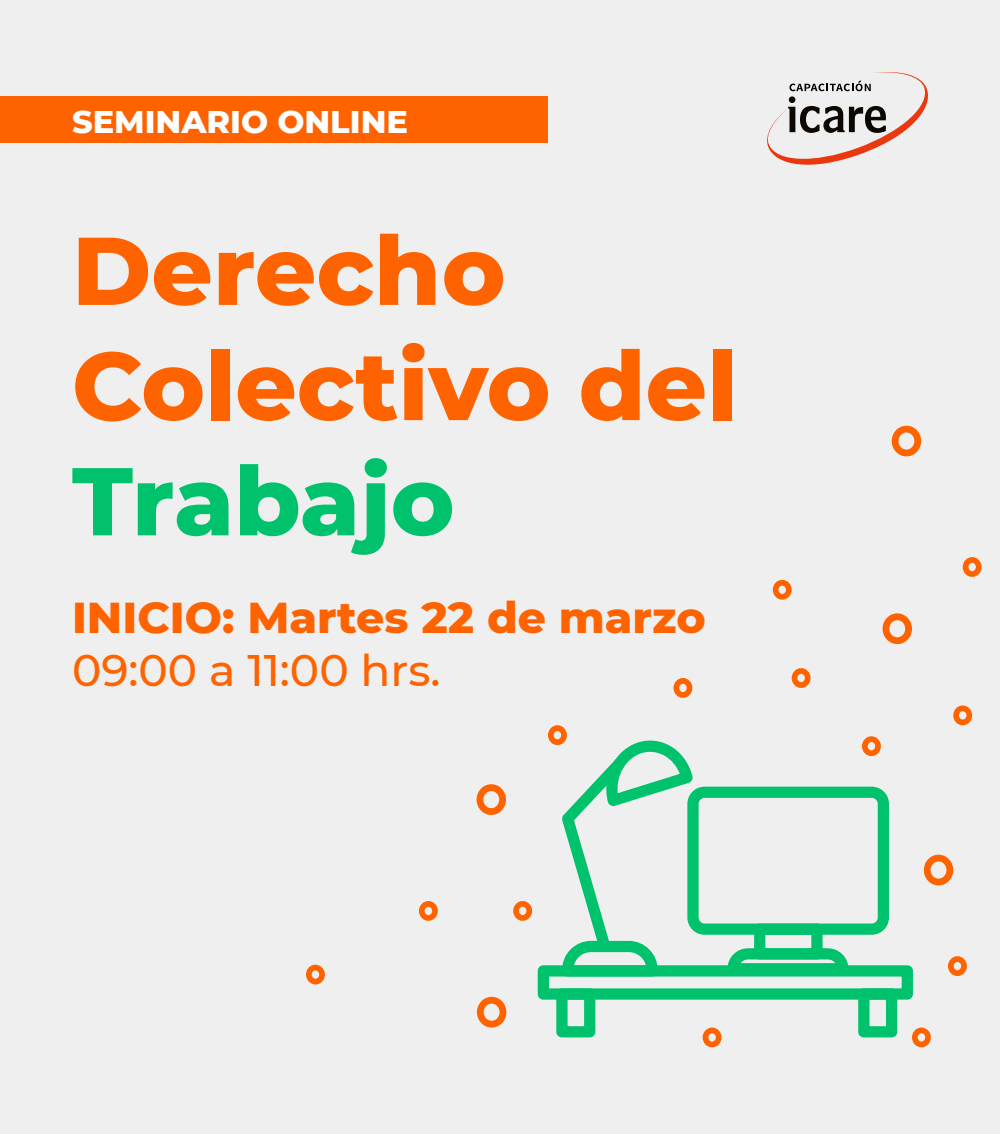
<style>
.page{position:relative;width:1000px;height:1134px;background:#efefef}
.page>*{position:absolute;margin:0;border:0;box-sizing:border-box;transform-origin:0 0}
.t1{font:800 96px/115.2px "Montserrat";color:#ff6300}
.t2{font:800 96px "Montserrat";letter-spacing:-.005em;color:#00c26d}
.t3{font:800 44px "Montserrat";color:#ff6300}
.t4{font:500 44px "Montserrat";color:#ff6300}
.t5{font:800 32px "Montserrat";color:#fff}
</style>
<div class="page">
<div style="left:924px;top:855px;width:29px;height:30px;border:7px solid #ff6300;border-radius:50%"></div>
<div style="left:477px;top:997px;width:29px;height:30px;border:7px solid #ff6300;border-radius:50%"></div>
<div style="left:477px;top:784px;width:29px;height:31px;border:7px solid #ff6300;border-radius:50%"></div>
<div style="left:883px;top:613px;width:29px;height:31px;border:7px solid #ff6300;border-radius:50%"></div>
<div style="left:892px;top:426px;width:29px;height:30px;border:7px solid #ff6300;border-radius:50%"></div>
<div style="left:306px;top:964px;width:19px;height:21px;border:6px solid #ff6300;border-radius:50%"></div>
<div style="left:912px;top:1027px;width:19px;height:20px;border:6px solid #ff6300;border-radius:50%"></div>
<div style="left:948px;top:956px;width:19px;height:20px;border:6px solid #ff6300;border-radius:50%"></div>
<div style="left:703px;top:1027px;width:19px;height:20px;border:6px solid #ff6300;border-radius:50%"></div>
<div style="left:513px;top:901px;width:19px;height:20px;border:6px solid #ff6300;border-radius:50%"></div>
<div style="left:862px;top:736px;width:19px;height:20px;border:6px solid #ff6300;border-radius:50%"></div>
<div style="left:548px;top:725px;width:19px;height:20px;border:6px solid #ff6300;border-radius:50%"></div>
<div style="left:419px;top:901px;width:19px;height:20px;border:6px solid #ff6300;border-radius:50%"></div>
<div style="left:773px;top:580px;width:19px;height:20px;border:6px solid #ff6300;border-radius:50%"></div>
<div style="left:673px;top:678px;width:19px;height:20px;border:6px solid #ff6300;border-radius:50%"></div>
<div style="left:792px;top:668px;width:19px;height:20px;border:6px solid #ff6300;border-radius:50%"></div>
<div style="left:953px;top:705px;width:19px;height:20px;border:6px solid #ff6300;border-radius:50%"></div>
<div style="left:963px;top:557px;width:19px;height:20px;border:6px solid #ff6300;border-radius:50%"></div>
<svg style="left:767px;top:72px;width:161px;height:93px"></svg>
<div style="left:0;top:97px;width:548px;height:46px;background:#ff6300"></div>
<svg style="left:537px;top:738px;width:377px;height:301px"></svg>
<p class="t5" style="left:72px;top:98px;width:337px">SEMINARIO ONLINE</p>
<h1 class="t1" style="left:72px;top:208px;width:667px">Derecho<br>Colectivo del</h1>
<h1 class="t2" style="left:72px;top:431px;width:384px">Trabajo</h1>
<p class="t3" style="left:72px;top:585px;width:635px">INICIO: Martes 22 de marzo</p>
<p class="t4" style="left:72px;top:639px;width:370px">09:00 a 11:00 hrs.</p>
</div>
